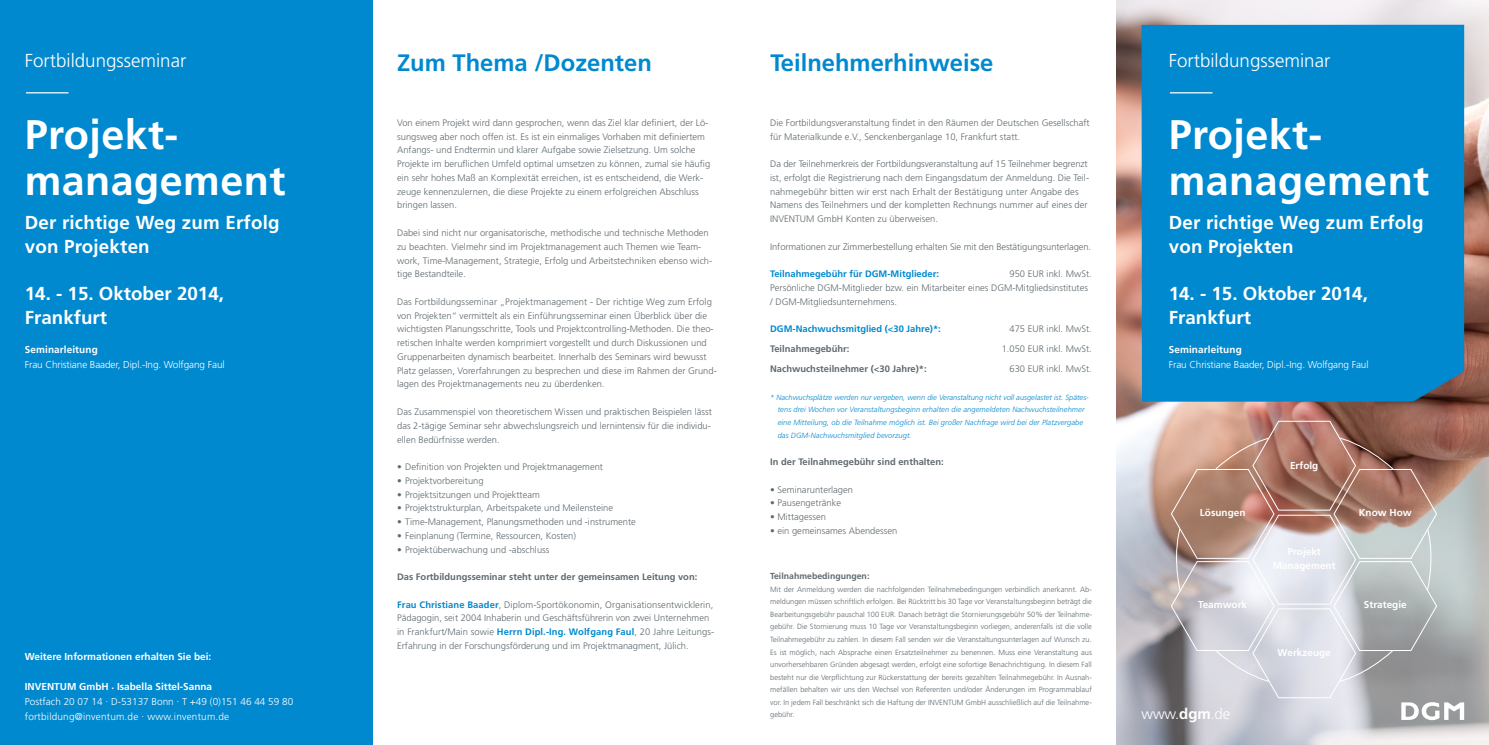
<style>
.page{position:relative;width:1489px;height:745px;background:#fff}
.page>*{position:absolute;margin:0;border:0;box-sizing:border-box;transform-origin:0 0}
.t1{font:700 41.25px/46.2px "Frutiger LT Pro";letter-spacing:.01em;color:#fff}
.t2{font:700 23.75px "Frutiger LT Pro";color:#0089cf}
.t3{font:700 18.75px/23.8px "Frutiger LT Pro";letter-spacing:.01em;color:#fff}
.t4{font:300 18.75px "Frutiger LT Std";color:#fff}
.t5{font:300 15px "Frutiger LT Std";color:#fff}
.Text{font:700 10px "Frutiger LT Pro";color:#fff}
.Text-2{font:300 10px "Frutiger LT Std";letter-spacing:-.01em;color:#fff}
.Text-3{font:300 10px/15px "Frutiger LT Std";letter-spacing:.02em;color:#fff}
.Inhalt_Programm{font:700 10px "Frutiger LT Pro";color:#fff}
.Text-4{font:300 9.38px/13.8px "Frutiger LT Std";color:#5f696f}
.t6{font:700 9.38px "Frutiger LT Pro";color:#5f696f}
.t7{font:700 9.38px "Frutiger LT Pro";color:#0089cf}
.t8{font:700 8.75px "Frutiger LT Pro";color:#5f696f}
.t9{font:300 7.5px/12.5px "Frutiger LT Std";color:#5f696f;text-align:justify}
.t10{font:italic 300 7.5px/12.5px "Frutiger LT Pro";letter-spacing:.01em;color:#0089cf}
.s1{font-family:"Frutiger LT Pro";font-weight:700;color:#0089cf}
.s2{font-family:"Frutiger LT Pro";font-weight:700}
</style>
<div class="page">
<img style="left:1116px;top:0;width:372px;height:398px">
<img style="left:1116px;top:398px;width:372px;height:346px">
<div style="left:1141px;top:25px;width:322px;height:376px;background:#0089cf"></div>
<div style="left:0;top:0;width:372px;height:744px;background:#0089cf"></div>
<svg style="left:1170px;top:419px;width:293px;height:300px;background:#bbaaa7"></svg>
<hr style="left:1169px;top:92px;width:43px;height:1px;background:#fff">
<hr style="left:26px;top:92px;width:43px;height:1px;background:#fff">
<p class="t4" style="left:25px;top:50px;width:163px">Fortbildungsseminar</p>
<p class="t4" style="left:1168px;top:50px;width:163px">Fortbildungsseminar</p>
<p class="t2" style="left:397px;top:49px;width:256px">Zum Thema /Dozenten</p>
<p class="t2" style="left:770px;top:49px;width:225px">Teilnehmerhinweise</p>
<p class="t1" style="left:25px;top:112px;width:262px">Projekt&shy;management</p>
<p class="t3" style="left:25px;top:211px;width:256px">Der richtige Weg zum Erfolg von Projekten</p>
<p class="t3" style="left:25px;top:282px;width:201px">14. - 15. Oktober 2014,<br>Frankfurt</p>
<p class="Text" style="left:25px;top:343px;width:74px">Seminarleitung</p>
<p class="Text-2" style="left:25px;top:358px;width:201px">Frau Christiane Baader, Dipl.-Ing. Wolfgang Faul</p>
<p class="Text" style="left:25px;top:650px;width:188px">Weitere Informationen erhalten Sie bei:</p>
<p class="Text" style="left:25px;top:680px;width:189px">INVENTUM GmbH . Isabella Sittel-Sanna</p>
<p class="Text-3" style="left:25px;top:693px;width:270px">Postfach 20 07 14 . D-53137 Bonn . T +49 (0)151 46 44 59 80 fortbildung@inventum.de . www.inventum.de</p>
<p class="Text-4" style="left:397px;top:116px;width:313px">Von einem Projekt wird dann gesprochen, wenn das Ziel klar definiert, der Lö-</p>
<p class="Text-4" style="left:397px;top:130px;width:314px">sungsweg aber noch offen ist. Es ist ein einmaliges Vorhaben mit definiertem Anfangs- und Endtermin und klarer Aufgabe sowie Zielsetzung. Um solche Projekte im beruflichen Umfeld optimal umsetzen zu können, zumal sie häufig ein sehr hohes Maß an Komplexität erreichen, ist es entscheidend, die Werk-</p>
<p class="Text-4" style="left:397px;top:185px;width:303px">zeuge kennenzulernen, die diese Projekte zu einem erfolgreichen Abschluss bringen lassen.</p>
<p class="Text-4" style="left:397px;top:226px;width:313px">Dabei sind nicht nur organisatorische, methodische und technische Methoden zu beachten. Vielmehr sind im Projektmanagement auch Themen wie Team-</p>
<p class="Text-4" style="left:397px;top:253px;width:316px">work, Time-Management, Strategie, Erfolg und Arbeitstechniken ebenso wich-</p>
<p class="Text-4" style="left:397px;top:267px;width:70px">tige Bestandteile.</p>
<p class="Text-4" style="left:397px;top:295px;width:318px">Das Fortbildungsseminar „Projektmanagement - Der richtige Weg zum Erfolg von Projekten“ vermittelt als ein Einführungsseminar einen Überblick über die wichtigsten Planungsschritte, Tools und Projektcontrolling-Methoden. Die theo-</p>
<p class="Text-4" style="left:397px;top:336px;width:321px">retischen Inhalte werden komprimiert vorgestellt und durch Diskussionen und<br>Gruppenarbeiten dynamisch bearbeitet. Innerhalb des Seminars wird bewusst<br>Platz gelassen, Vorerfahrungen zu besprechen und diese im Rahmen der Grund-</p>
<p class="Text-4" style="left:397px;top:377px;width:209px">lagen des Projektmanagements neu zu überdenken.</p>
<p class="Text-4" style="left:397px;top:405px;width:316px">Das Zusammenspiel von theoretischem Wissen und praktischen Beispielen lässt das 2-tägige Seminar sehr abwechslungsreich und lernintensiv für die individu-</p>
<p class="Text-4" style="left:397px;top:432px;width:104px">ellen Bedürfnisse werden.</p>
<p class="Text-4" style="left:397px;top:460px;width:207px">• Definition von Projekten und Projektmanagement</p>
<p class="Text-4" style="left:397px;top:473px;width:88px">• Projektvorbereitung</p>
<p class="Text-4" style="left:397px;top:487px;width:144px">• Projektsitzungen und Projektteam</p>
<p class="Text-4" style="left:397px;top:501px;width:217px">• Projektstrukturplan, Arbeitspakete und Meilensteine</p>
<p class="Text-4" style="left:397px;top:515px;width:240px">• Time-Management, Planungsmethoden und -instrumente</p>
<p class="Text-4" style="left:397px;top:528px;width:180px">• Feinplanung (Termine, Ressourcen, Kosten)</p>
<p class="Text-4" style="left:397px;top:542px;width:154px">• Projektüberwachung und -abschluss</p>
<p class="t6" style="left:397px;top:571px;width:302px">Das Fortbildungsseminar steht unter der gemeinsamen Leitung von:</p>
<p class="Text-4" style="left:397px;top:597px;width:318px"><span class="s1">Frau Christiane Baader</span>, Diplom-Sportökonomin, Organisationsentwicklerin,<br>Pädagogin, seit 2004 Inhaberin und Geschäftsführerin von zwei Unternehmen</p>
<p class="Text-4" style="left:397px;top:625px;width:318px">in Frankfurt/Main sowie <span class="s1">Herrn Dipl.-Ing. Wolfgang Faul</span>, 20 Jahre Leitungs-</p>
<p class="Text-4" style="left:397px;top:638px;width:293px">Erfahrung in der Forschungsförderung und im Projektmanagment, Jülich.</p>
<p class="Text-4" style="left:770px;top:116px;width:321px">Die Fortbildungsveranstaltung findet in den Räumen der Deutschen Gesellschaft für Materialkunde e.V., Senckenberganlage 10, Frankfurt statt.</p>
<p class="Text-4" style="left:770px;top:157px;width:320px">Da der Teilnehmerkreis der Fortbildungsveranstaltung auf 15 Teilnehmer begrenzt ist, erfolgt die Registrierung nach dem Eingangsdatum der Anmeldung. Die Teil-</p>
<p class="Text-4" style="left:770px;top:185px;width:319px">nahmegebühr bitten wir erst nach Erhalt der Bestätigung unter Angabe des<br>Namens des Teilnehmers und der kompletten Rechnungs nummer auf eines der<br>INVENTUM GmbH Konten zu überweisen.</p>
<p class="Text-4" style="left:770px;top:240px;width:322px">Informationen zur Zimmerbestellung erhalten Sie mit den Bestätigungsunterlagen.</p>
<p class="t7" style="left:770px;top:268px;width:170px">Teilnahmegebühr für DGM-Mitglieder:</p>
<p class="Text-4" style="left:1009px;top:267px;width:84px">950 EUR inkl. MwSt.</p>
<p class="Text-4" style="left:770px;top:281px;width:319px">Persönliche DGM-Mitglieder bzw. ein Mitarbeiter eines DGM-Mitgliedsinstitutes / DGM-Mitgliedsunternehmens.</p>
<p class="t7" style="left:770px;top:323px;width:172px">DGM-Nachwuchsmitglied (&lt;30 Jahre)*:</p>
<p class="Text-4" style="left:1009px;top:322px;width:84px">475 EUR inkl. MwSt.</p>
<p class="t6" style="left:770px;top:343px;width:81px">Teilnahmegebühr:</p>
<p class="Text-4" style="left:1001px;top:342px;width:92px">1.050 EUR inkl. MwSt.</p>
<p class="t6" style="left:770px;top:363px;width:158px">Nachwuchsteilnehmer (&lt;30 Jahre)*:</p>
<p class="Text-4" style="left:1009px;top:362px;width:84px">630 EUR inkl. MwSt.</p>
<p class="t10" style="left:770px;top:391px;width:320px">* Nachwuchsplätze werden nur vergeben, wenn die Veranstaltung nicht voll ausgelastet ist. Spätes-</p>
<p class="t10" style="left:777px;top:403px;width:308px">tens drei Wochen vor Veranstaltungsbeginn erhalten die angemeldeten Nachwuchsteilnehmer eine Mitteilung, ob die Teilnahme möglich ist. Bei großer Nachfrage wird bei der Platzvergabe das DGM-Nachwuchsmitglied bevorzugt.</p>
<p class="t6" style="left:770px;top:456px;width:175px">In der Teilnahmegebühr sind enthalten:</p>
<p class="Text-4" style="left:770px;top:482px;width:84px">• Seminarunterlagen</p>
<p class="Text-4" style="left:770px;top:496px;width:72px">• Pausengetränke</p>
<p class="Text-4" style="left:770px;top:510px;width:57px">• Mittagessen</p>
<p class="Text-4" style="left:770px;top:523px;width:129px">• ein gemeinsames Abendessen</p>
<p class="t8" style="left:770px;top:571px;width:101px">Teilnahmebedingungen:</p>
<p class="t9" style="left:770px;top:583px;width:323px">Mit der Anmeldung werden die nachfolgenden Teilnahmebedingungen verbindlich anerkannt. Ab&shy;meldungen müssen schriftlich erfolgen. Bei Rücktritt bis 30 Tage vor Veranstaltungsbeginn beträgt die Bearbeitungsgebühr pauschal 100 EUR. Danach beträgt die Stornierungsgebühr 50% der Teilnahme&shy;gebühr. Die Stornierung muss 10 Tage vor Veranstaltungsbeginn vorliegen, anderenfalls ist die volle Teilnahmegebühr zu zahlen. In diesem Fall senden wir die Veranstaltungsunterlagen auf Wunsch zu.<br>Es ist möglich, nach Absprache einen Ersatzteilnehmer zu benennen. Muss eine Veranstaltung aus unvorhersehbaren Gründen abgesagt werden, erfolgt eine sofortige Benachrichtigung. In diesem Fall besteht nur die Verpflichtung zur Rückerstattung der bereits gezahlten Teilnahmegebühr. In Ausnah&shy;mefällen behalten wir uns den Wechsel von Referenten und/oder Änderungen im Programmablauf vor. In jedem Fall beschränkt sich die Haftung der INVENTUM GmbH ausschließlich auf die Teilnahme&shy;gebühr.</p>
<p class="t1" style="left:1168px;top:112px;width:262px">Projekt&shy;management</p>
<p class="t3" style="left:1168px;top:211px;width:256px">Der richtige Weg zum Erfolg von Projekten</p>
<p class="t3" style="left:1168px;top:282px;width:201px">14. - 15. Oktober 2014,<br>Frankfurt</p>
<p class="Text" style="left:1168px;top:343px;width:74px">Seminarleitung</p>
<p class="Text-2" style="left:1168px;top:358px;width:201px">Frau Christiane Baader, Dipl.-Ing. Wolfgang Faul</p>
<p class="Inhalt_Programm" style="left:1199px;top:506px;width:47px">Lösungen</p>
<p class="Inhalt_Programm" style="left:1198px;top:598px;width:50px">Teamwork</p>
<p class="t5" style="left:1141px;top:704px;width:90px">www.<span class="s2">dgm</span>.de</p>
<p class="Inhalt_Programm" style="left:1289px;top:459px;width:30px">Erfolg</p>
<p class="Inhalt_Programm" style="left:1287px;top:545px;width:35px">Projekt</p>
<p class="Inhalt_Programm" style="left:1272px;top:559px;width:64px">Management</p>
<p class="Inhalt_Programm" style="left:1277px;top:646px;width:55px">Werkzeuge</p>
<p class="Inhalt_Programm" style="left:1358px;top:506px;width:54px">Know How</p>
<p class="Inhalt_Programm" style="left:1363px;top:598px;width:44px">Strategie</p>
</div>
